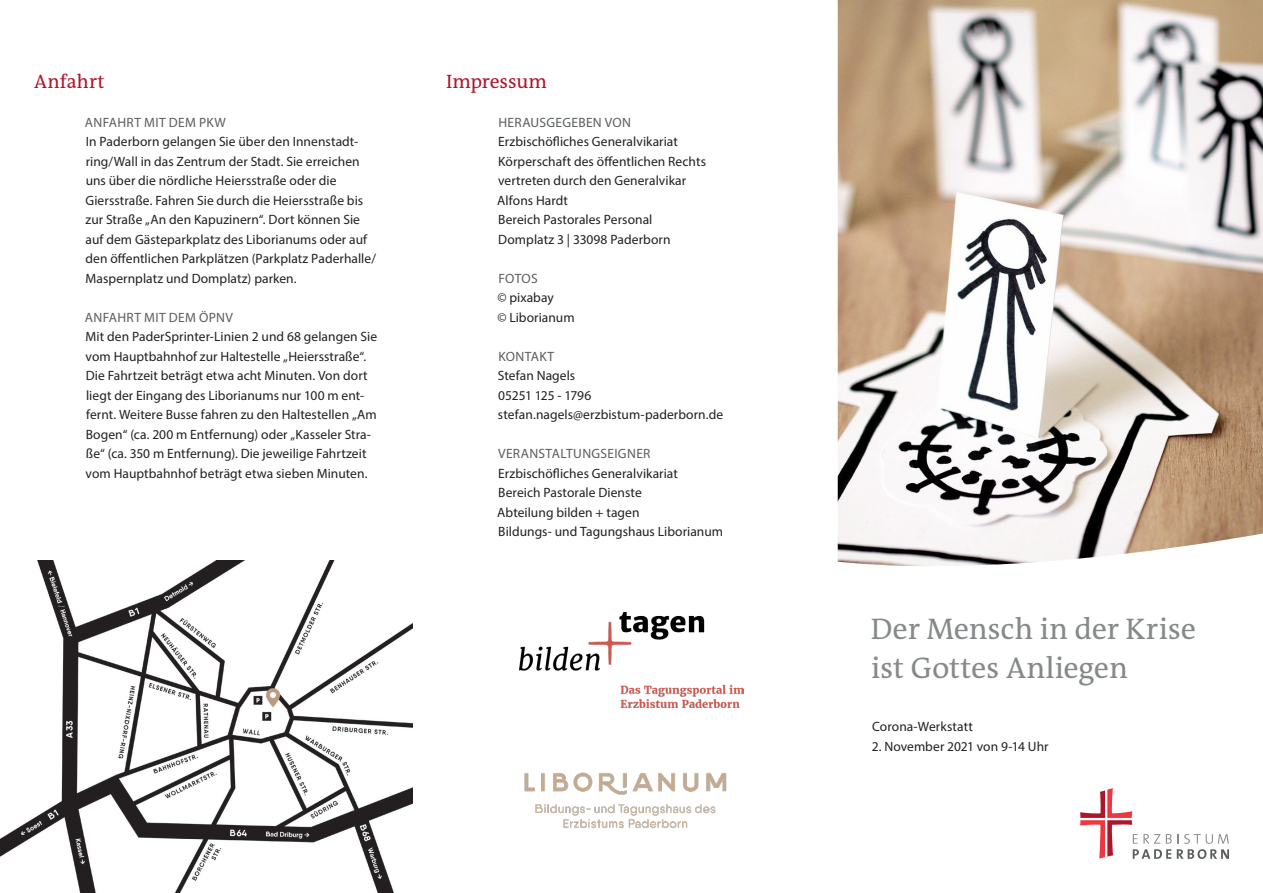
<style>
.page{position:relative;width:1263px;height:893px;background:#fff}
.page>*{position:absolute;margin:0;border:0;box-sizing:border-box;transform-origin:0 0}
.Headline_24{font:30px/39px "The Antiqua B W5 Plain";letter-spacing:-.005em;color:#86898a}
.Headline_top_13{font:19.5px "The Antiqua B W5 Plain";letter-spacing:.005em;color:#ae172b}
.Fließtext_9{font:13.5px/19.5px "Myriad Pro";letter-spacing:.005em;color:#231f20}
.Fließtext_Head_9{font:13.5px "Myriad Pro";letter-spacing:.02em;color:#5b5e5e}
.Fließtext_9-2{font:13.5px "Myriad Pro";letter-spacing:-.015em;color:#231f20}
</style>
<div class="page">
<img style="left:838px;top:0;width:425px;height:566px">
<img style="left:524px;top:772px;width:203px;height:57px">
<img style="left:519px;top:612px;width:225px;height:95px">
<img style="left:0;top:560px;width:412px;height:333px">
<svg style="left:1080px;top:788px;width:149px;height:71px"></svg>
<p class="Headline_top_13" style="left:34px;top:68px;width:72px">Anfahrt</p>
<p class="Headline_top_13" style="left:446px;top:68px;width:102px">Impressum</p>
<p class="Fließtext_Head_9" style="left:498px;top:114px;width:134px">HERAUSGEGEBEN VON</p>
<p class="Fließtext_9" style="left:498px;top:132px;width:181px">Erzbischöfliches Generalvikariat</p>
<p class="Fließtext_9" style="left:498px;top:151px;width:209px">Körperschaft des öffentlichen Rechts vertreten durch den Generalvikar</p>
<p class="Fließtext_9" style="left:497px;top:190px;width:72px">Alfons Hardt</p>
<p class="Fließtext_9" style="left:498px;top:210px;width:156px">Bereich Pastorales Personal</p>
<p class="Fließtext_9" style="left:498px;top:229px;width:174px">Domplatz 3 | 33098 Paderborn</p>
<p class="Fließtext_Head_9" style="left:498px;top:270px;width:41px">FOTOS</p>
<p class="Fließtext_9" style="left:497px;top:288px;width:58px">© pixabay</p>
<p class="Fließtext_9" style="left:497px;top:307px;width:79px">© Liborianum</p>
<p class="Fließtext_Head_9" style="left:498px;top:348px;width:57px">KONTAKT</p>
<p class="Fließtext_9" style="left:498px;top:366px;width:79px">Stefan Nagels</p>
<p class="Fließtext_9-2" style="left:498px;top:387px;width:95px">05251 125 - 1796</p>
<p class="Fließtext_9" style="left:498px;top:405px;width:227px">stefan.nagels@erzbistum-paderborn.de</p>
<p class="Fließtext_Head_9" style="left:498px;top:445px;width:154px">VERANSTALTUNGSEIGNER</p>
<p class="Fließtext_9" style="left:497px;top:463px;width:182px">Erzbischöfliches Generalvikariat<br>Bereich Pastorale Dienste<br>Abteilung bilden + tagen</p>
<p class="Fließtext_9" style="left:498px;top:522px;width:226px">Bildungs- und Tagungshaus Liborianum</p>
<p class="Fließtext_Head_9" style="left:85px;top:114px;width:143px">ANFAHRT MIT DEM PKW</p>
<p class="Fließtext_9" style="left:86px;top:132px;width:292px">In Paderborn gelangen Sie über den Innenstadt&shy;ring/Wall in das Zentrum der Stadt. Sie erreichen uns über die nördliche Heiersstraße oder die Giersstraße. Fahren Sie durch die Heiersstraße bis zur Straße „An den Kapuzinern“. Dort können Sie auf dem Gästeparkplatz des Liborianums oder auf den öffentlichen Parkplätzen (Parkplatz Paderhalle/ Maspernplatz und Domplatz) parken.</p>
<p class="Fließtext_Head_9" style="left:85px;top:309px;width:150px">ANFAHRT MIT DEM ÖPNV</p>
<p class="Fließtext_9" style="left:86px;top:327px;width:293px">Mit den PaderSprinter-Linien 2 und 68 gelangen Sie vom Hauptbahnhof zur Haltestelle „Heiersstraße“.<br>Die Fahrtzeit beträgt etwa acht Minuten. Von dort liegt der Eingang des Liborianums nur 100 m ent&shy;fernt. Weitere Busse fahren zu den Haltestellen „Am Bogen“ (ca. 200 m Entfernung) oder „Kasseler Stra&shy;ße“ (ca. 350 m Entfernung). Die jeweilige Fahrtzeit vom Hauptbahnhof beträgt etwa sieben Minuten.</p>
<p class="Headline_24" style="left:871px;top:609px;width:326px">Der Mensch in der Krise ist Gottes Anliegen</p>
<p class="Fließtext_9" style="left:872px;top:717px;width:102px">Corona-Werkstatt</p>
<p class="Fließtext_9" style="left:872px;top:736px;width:178px">2. November 2021 von 9-14 Uhr</p>
</div>
